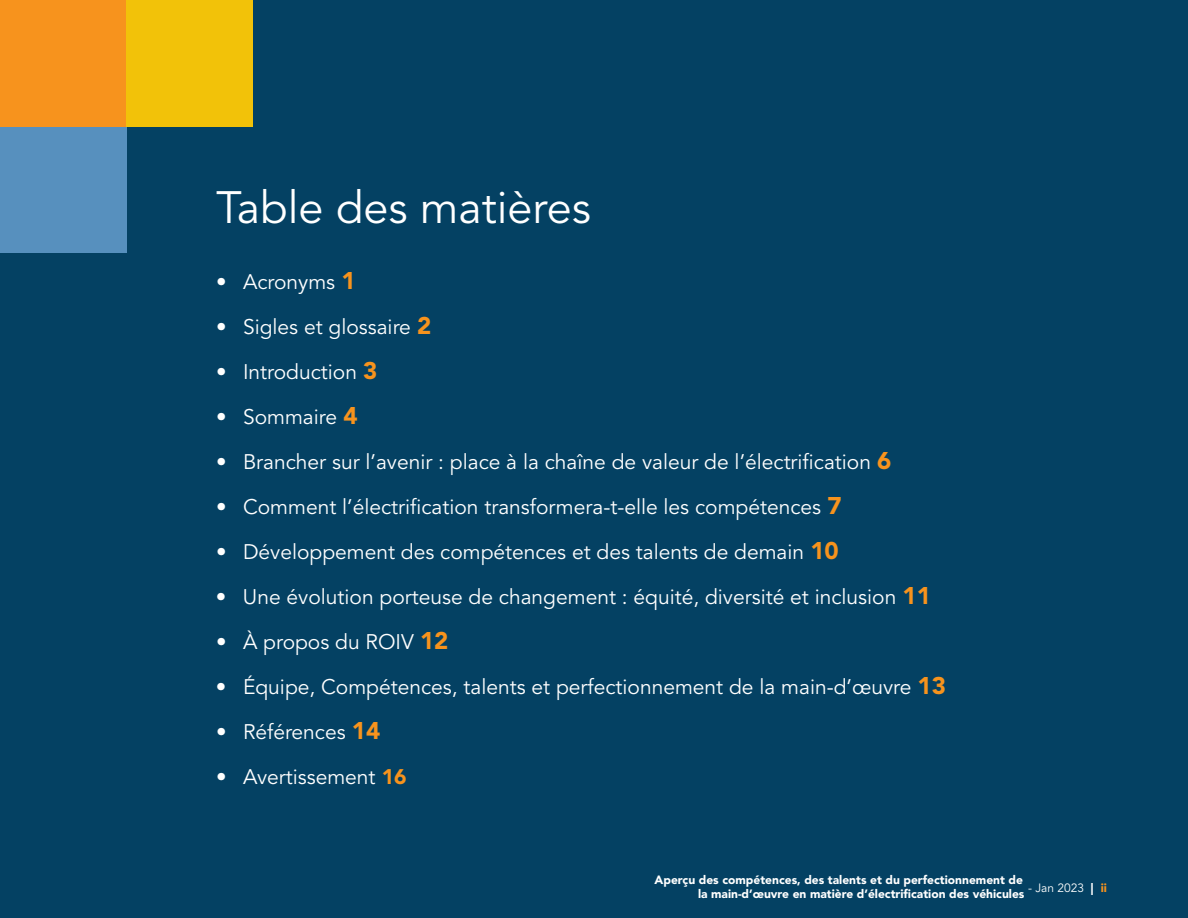
<style>
.page{position:relative;width:1188px;height:918px;background:#044163}
.page>*{position:absolute;margin:0;border:0;box-sizing:border-box;transform-origin:0 0}
.t1{font:45px "Avenir LT Std";color:#fff}
.t2{font:21px "Avenir LT Std";color:#fff}
.t3{font:900 12px/14.4px "Avenir LT Std";color:#fff;text-align:right}
.t4{font:12px "Avenir LT Std";color:#fff}
.s1{font-weight:900;font-size:24px;color:#f7931d}
.s2{font-weight:900;color:#f7931d}
.s3{font-weight:900}
</style>
<div class="page">
<div style="left:0;top:126px;width:126px;height:127px;background:#5790be"></div>
<div style="left:0;top:0;width:126px;height:126px;background:#f7931d"></div>
<div style="left:126px;top:0;width:127px;height:126px;background:#f2c209"></div>
<h1 class="t1" style="left:216px;top:182px;width:376px">Table des matières</h1>
<p class="t2" style="left:216px;top:270px;width:141px">• Acronyms <span class="s1">1</span></p>
<p class="t2" style="left:216px;top:315px;width:217px">• Sigles et glossaire <span class="s1">2</span></p>
<p class="t2" style="left:216px;top:360px;width:163px">• Introduction <span class="s1">3</span></p>
<p class="t2" style="left:216px;top:405px;width:143px">• Sommaire <span class="s1">4</span></p>
<p class="t2" style="left:216px;top:450px;width:677px">• Brancher sur l’avenir : place à la chaîne de valeur de l’électrification <span class="s1">6</span></p>
<p class="t2" style="left:216px;top:495px;width:627px">• Comment l’électrification transformera-t-elle les compétences <span class="s1">7</span></p>
<p class="t2" style="left:216px;top:540px;width:624px">• Développement des compétences et des talents de demain <span class="s1">10</span></p>
<p class="t2" style="left:216px;top:585px;width:716px">• Une évolution porteuse de changement : équité, diversité et inclusion <span class="s1">11</span></p>
<p class="t2" style="left:216px;top:630px;width:234px">• À propos du ROIV <span class="s1">12</span></p>
<p class="t2" style="left:216px;top:675px;width:732px">• Équipe, Compétences, talents et perfectionnement de la main-d’œuvre <span class="s1">13</span></p>
<p class="t2" style="left:216px;top:720px;width:166px">• Références <span class="s1">14</span></p>
<p class="t2" style="left:216px;top:765px;width:192px">• Avertissement <span class="s2">16</span></p>
<p class="t3" style="left:655px;top:872px;width:371px">Aperçu des compétences, des talents et du perfectionnement de la main-d’œuvre en matière d’électrification des véhicules</p>
<p class="t4" style="left:1028px;top:881px;width:80px">- Jan 2023 <span class="s3">|</span> <span class="s2">ii</span></p>
</div>
